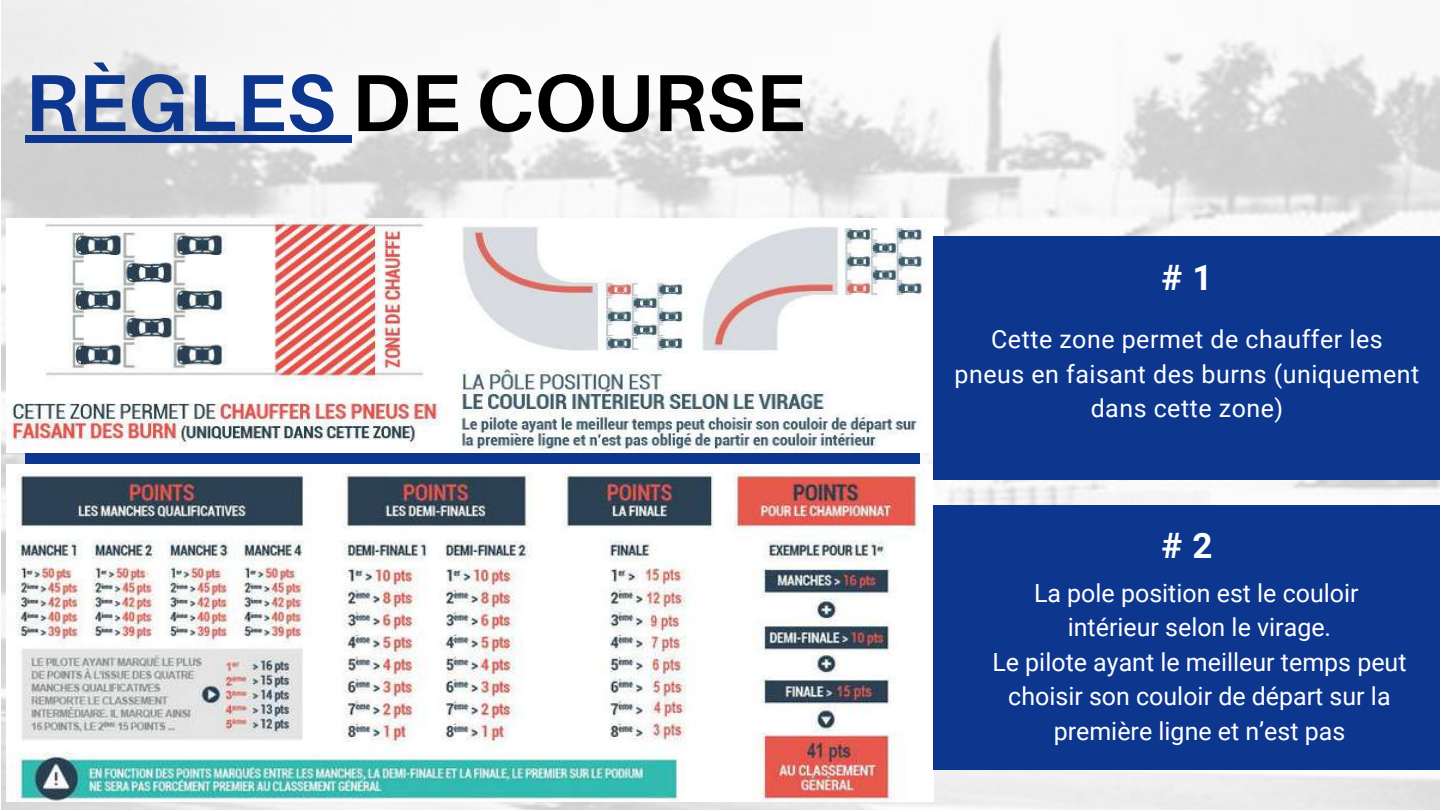
<style>
.page{position:relative;width:1440px;height:810px;background:#fff}
.page>*{position:absolute;margin:0;border:0;box-sizing:border-box;transform-origin:0 0}
.t1{font:700 81px "Aileron";color:#000}
.t2{font:700 35px "Roboto";color:#fff}
.t3{font:25px/34.5px "Roboto";color:#fff;text-align:center}
.t4{font:25px/34.5px "Roboto";letter-spacing:.02em;color:#fff;text-align:center}
.s1{color:#0d368e}
</style>
<div class="page">
<img style="left:1px;top:0;width:1439px;height:810px">
<img style="left:6px;top:219px;width:937px;height:234px">
<img style="left:7px;top:464px;width:927px;height:338px">
<div style="left:934px;top:236px;width:506px;height:243px;background:#0d368e"></div>
<div style="left:25px;top:136px;width:326px;height:7px;background:#0d368e"></div>
<div style="left:934px;top:505px;width:506px;height:265px;background:#0d368e"></div>
<h1 class="t1" style="left:25px;top:53px;width:782px"><span class="s1">RÈGLES</span> DE COURSE</h1>
<h2 class="t2" style="left:1161px;top:257px;width:53px"># 1</h2>
<p class="t4" style="left:955px;top:322px;width:466px">Cette zone permet de chauffer les pneus en faisant des burns (uniquement dans cette zone)</p>
<h2 class="t2" style="left:1161px;top:526px;width:53px"># 2</h2>
<p class="t3" style="left:992px;top:576px;width:416px">La pole position est le couloir intérieur selon le virage.<br>Le pilote ayant le meilleur temps peut choisir son couloir de départ sur la première ligne et n’est pas</p>
</div>
